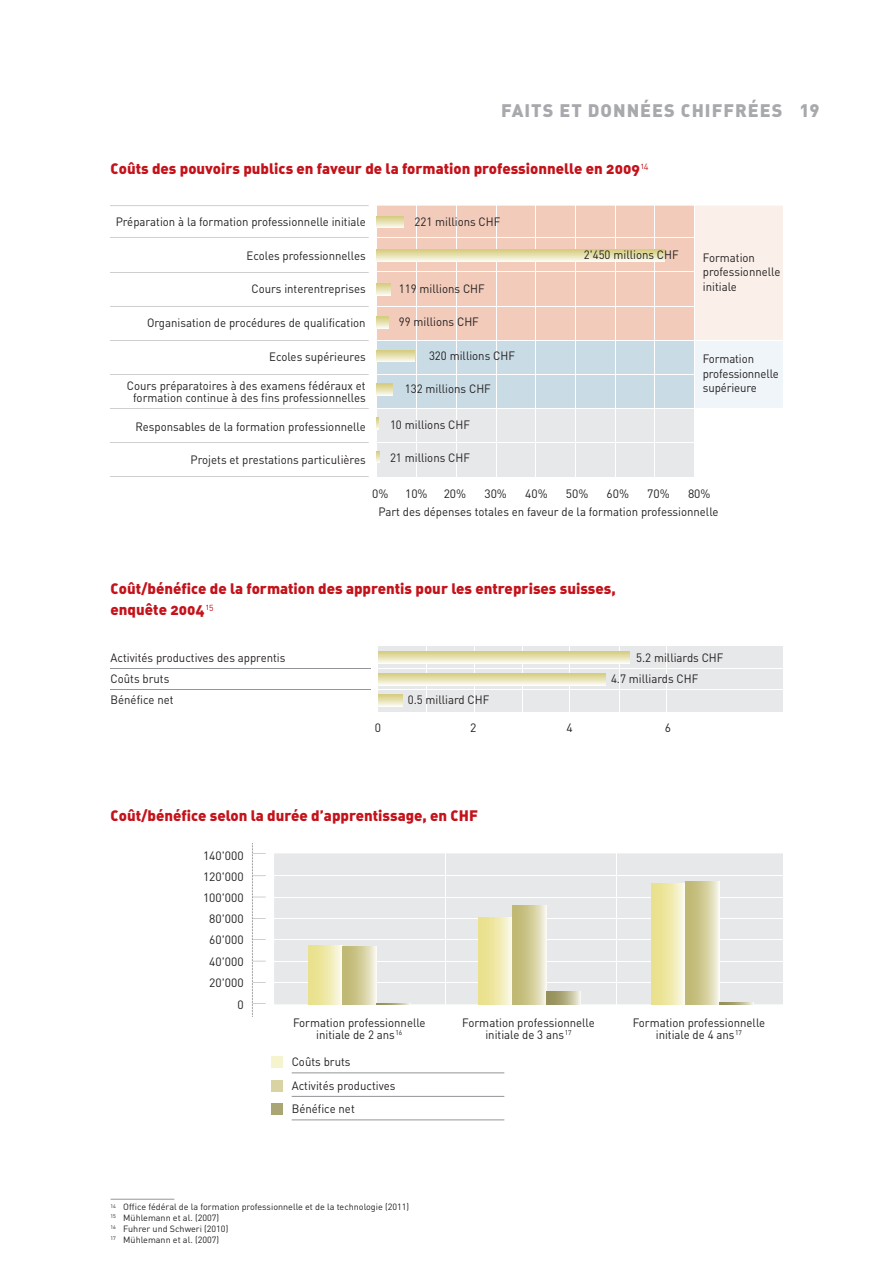
<style>
.page{position:relative;width:893px;height:1263px;background:#fff}
.page>*{position:absolute;margin:0;border:0;box-sizing:border-box;transform-origin:0 0}
.t1{font:18px "DIN Black Alternate";letter-spacing:.055em;color:#a8a9ad}
.t2{font:15px/21px "DIN Black Alternate";color:#c4121a}
.t3{font:12px/14.4px "DIN";color:#231f20;scale:.95 1}
.t4{font:12px/21.3px "DIN";color:#231f20;text-align:right}
.t5{font:9px/10.8px "DIN";color:#231f20}
.s1{font-family:"DIN";font-weight:900}
</style>
<div class="page">
<div style="left:274px;top:853px;width:508px;height:151px;background:#e7e8e9"></div>
<svg style="left:252px;top:843px;width:14px;height:174px"></svg>
<hr style="left:272px;top:897px;width:510px;height:1px;background:#fff">
<hr style="left:272px;top:875px;width:510px;height:1px;background:#fff">
<hr style="left:272px;top:918px;width:510px;height:1px;background:#fff">
<hr style="left:272px;top:939px;width:510px;height:1px;background:#fff">
<hr style="left:272px;top:961px;width:510px;height:1px;background:#fff">
<hr style="left:272px;top:982px;width:510px;height:1px;background:#fff">
<hr style="left:445px;top:849px;width:1px;height:159px;background:#fff">
<hr style="left:616px;top:849px;width:1px;height:159px;background:#fff">
<svg style="left:308px;top:946px;width:34px;height:58px;background:#f0e9ae"></svg>
<svg style="left:342px;top:946px;width:34px;height:58px;background:#d2cd9b"></svg>
<svg style="left:376px;top:1003px;width:34px;height:1px"></svg>
<svg style="left:479px;top:918px;width:34px;height:86px;background:#eee8ac"></svg>
<svg style="left:513px;top:905px;width:34px;height:99px;background:#d3ce9d"></svg>
<svg style="left:547px;top:991px;width:34px;height:13px"></svg>
<svg style="left:652px;top:884px;width:33px;height:120px;background:#f0eaae"></svg>
<svg style="left:685px;top:882px;width:34px;height:122px;background:#d2cd9a"></svg>
<svg style="left:719px;top:1002px;width:35px;height:2px"></svg>
<div style="left:379px;top:646px;width:403px;height:65px;background:#e7e8e9"></div>
<hr style="left:371px;top:668px;width:411px;height:1px;background:#fff">
<hr style="left:371px;top:689px;width:411px;height:1px;background:#fff">
<hr style="left:522px;top:645px;width:1px;height:71px;background:#fff">
<hr style="left:619px;top:645px;width:1px;height:71px;background:#fff">
<hr style="left:666px;top:645px;width:1px;height:71px;background:#fff">
<hr style="left:474px;top:645px;width:1px;height:71px;background:#fff">
<hr style="left:426px;top:645px;width:1px;height:71px;background:#fff">
<hr style="left:569px;top:645px;width:1px;height:71px;background:#fff">
<svg style="left:379px;top:651px;width:250px;height:12px;background:#e6e1b3"></svg>
<svg style="left:379px;top:673px;width:226px;height:12px;background:#e6e1b4"></svg>
<svg style="left:379px;top:695px;width:24px;height:11px"></svg>
<hr style="left:111px;top:668px;width:260px;height:1px;background:#939598">
<hr style="left:111px;top:690px;width:260px;height:1px;background:#939598">
<div style="left:377px;top:409px;width:317px;height:68px;background:#e7e8e9"></div>
<hr style="left:376px;top:442px;width:321px;height:1px;background:#fff">
<hr style="left:416px;top:203px;width:1px;height:277px;background:#fff">
<hr style="left:456px;top:203px;width:1px;height:277px;background:#fff">
<hr style="left:496px;top:203px;width:1px;height:277px;background:#fff">
<hr style="left:535px;top:203px;width:1px;height:277px;background:#fff">
<hr style="left:575px;top:203px;width:1px;height:277px;background:#fff">
<hr style="left:615px;top:203px;width:1px;height:277px;background:#fff">
<hr style="left:654px;top:203px;width:1px;height:277px;background:#fff">
<svg style="left:111px;top:272px;width:258px;height:1px"></svg>
<svg style="left:111px;top:237px;width:258px;height:1px"></svg>
<svg style="left:111px;top:340px;width:258px;height:1px"></svg>
<svg style="left:111px;top:306px;width:258px;height:1px"></svg>
<svg style="left:111px;top:374px;width:258px;height:1px"></svg>
<svg style="left:111px;top:442px;width:258px;height:1px"></svg>
<svg style="left:111px;top:408px;width:258px;height:1px"></svg>
<svg style="left:111px;top:476px;width:258px;height:1px"></svg>
<svg style="left:377px;top:206px;width:405px;height:202px;background:#e8d9d1"></svg>
<svg style="left:377px;top:350px;width:38px;height:12px"></svg>
<svg style="left:377px;top:384px;width:15px;height:12px"></svg>
<svg style="left:377px;top:451px;width:2px;height:12px"></svg>
<hr style="left:111px;top:1199px;width:63px;height:1px;background:#939598">
<hr style="left:292px;top:1072px;width:212px;height:1px;background:#939598">
<hr style="left:292px;top:1096px;width:212px;height:1px;background:#939598">
<hr style="left:292px;top:1119px;width:212px;height:1px;background:#939598">
<div style="left:271px;top:1056px;width:12px;height:12px;background:#f6f3cf"></div>
<div style="left:271px;top:1080px;width:12px;height:11px;background:#d9d3a4"></div>
<div style="left:271px;top:1103px;width:12px;height:12px;background:#a9a575"></div>
<h1 class="t1" style="left:501px;top:100px;width:320px">FAITS ET DONNÉES CHIFFRÉES <span class="s1">19</span></h1>
<p class="t2" style="left:111px;top:158px;width:540px">Coûts des pouvoirs publics en faveur de la formation professionnelle en 2009<sup>14</sup></p>
<p class="t3" style="left:116px;top:215px;width:265px">Préparation à la formation professionnelle initiale</p>
<p class="t3" style="left:247px;top:248px;width:127px">Ecoles professionnelles</p>
<p class="t3" style="left:251px;top:282px;width:122px">Cours interentreprises</p>
<p class="t3" style="left:147px;top:315px;width:232px">Organisation de procédures de qualification</p>
<p class="t3" style="left:269px;top:349px;width:103px">Ecoles supérieures</p>
<p class="t3" style="left:127px;top:380px;width:253px;line-height:12px;text-align:center">Cours préparatoires à des examens fédéraux et formation continue à des fins professionnelles</p>
<p class="t3" style="left:135px;top:419px;width:244px">Responsables de la formation professionnelle</p>
<p class="t3" style="left:191px;top:452px;width:186px">Projets et prestations particulières</p>
<p class="t3" style="left:414px;top:215px;width:92px">221 millions CHF</p>
<p class="t3" style="left:399px;top:282px;width:92px">119 millions CHF</p>
<p class="t3" style="left:399px;top:315px;width:86px">99 millions CHF</p>
<p class="t3" style="left:429px;top:349px;width:92px">320 millions CHF</p>
<p class="t3" style="left:405px;top:382px;width:92px">132 millions CHF</p>
<p class="t3" style="left:390px;top:418px;width:86px">10 millions CHF</p>
<p class="t3" style="left:390px;top:451px;width:86px">21 millions CHF</p>
<p class="t3" style="left:584px;top:248px;width:101px">2'450 millions CHF</p>
<p class="t3" style="left:703px;top:251px;width:83px">Formation professionnelle initiale</p>
<p class="t3" style="left:703px;top:352px;width:81px">Formation professionnelle supérieure</p>
<p class="t4" style="left:372px;top:483px;width:18px">0%</p>
<p class="t4" style="left:405px;top:483px;width:24px">10%</p>
<p class="t4" style="left:444px;top:483px;width:24px">20%</p>
<p class="t4" style="left:484px;top:483px;width:24px">30%</p>
<p class="t4" style="left:525px;top:483px;width:24px">40%</p>
<p class="t4" style="left:566px;top:483px;width:24px">50%</p>
<p class="t4" style="left:607px;top:483px;width:24px">60%</p>
<p class="t4" style="left:647px;top:483px;width:24px">70%</p>
<p class="t4" style="left:688px;top:483px;width:24px">80%</p>
<p class="t3" style="left:378px;top:505px;width:359px">Part des dépenses totales en faveur de la formation professionnelle</p>
<p class="t2" style="left:111px;top:578px;width:507px">Coût/bénéfice de la formation des apprentis pour les entreprises suisses, enquête 2004<sup>15</sup></p>
<p class="t3" style="left:111px;top:647px;width:186px;line-height:21.1px">Activités productives des apprentis<br>Coûts bruts<br>Bénéfice net</p>
<p class="t3" style="left:611px;top:647px;width:120px;line-height:21.1px;text-indent:25px">5.2 milliards CHF<br>4.7 milliards CHF</p>
<p class="t3" style="left:408px;top:692px;width:87px">0.5 milliard CHF</p>
<p class="t4" style="left:375px;top:717px;width:8px">0</p>
<p class="t4" style="left:665px;top:717px;width:8px">6</p>
<p class="t4" style="left:470px;top:717px;width:8px">2</p>
<p class="t4" style="left:567px;top:717px;width:8px">4</p>
<p class="t2" style="left:111px;top:806px;width:369px">Coût/bénéfice selon la durée d’apprentissage, en CHF</p>
<p class="t4" style="left:203px;top:845px;width:42px">140'000<br>120'000<br>100'000<br>80'000<br>60'000<br>40'000<br>20'000<br>0</p>
<p class="t3" style="left:293px;top:1016px;width:141px">Formation professionnelle</p>
<p class="t3" style="left:462px;top:1016px;width:141px">Formation professionnelle</p>
<p class="t3" style="left:633px;top:1016px;width:141px">Formation professionnelle</p>
<p class="t3" style="left:316px;top:1028px;width:92px">initiale de 2 ans<sup>16</sup></p>
<p class="t3" style="left:485px;top:1028px;width:92px">initiale de 3 ans<sup>17</sup></p>
<p class="t3" style="left:656px;top:1028px;width:92px">initiale de 4 ans<sup>17</sup></p>
<p class="t3" style="left:292px;top:1050px;width:111px;line-height:23.5px">Coûts bruts<br>Activités productives<br>Bénéfice net</p>
<p class="t5" style="left:111px;top:1202px;width:300px"><sup>14</sup> Office fédéral de la formation professionnelle et de la technologie (2011)<br><sup>15</sup> Mühlemann et al. (2007)<br><sup>16</sup> Fuhrer und Schweri (2010)<br><sup>17</sup> Mühlemann et al. (2007)</p>
</div>
